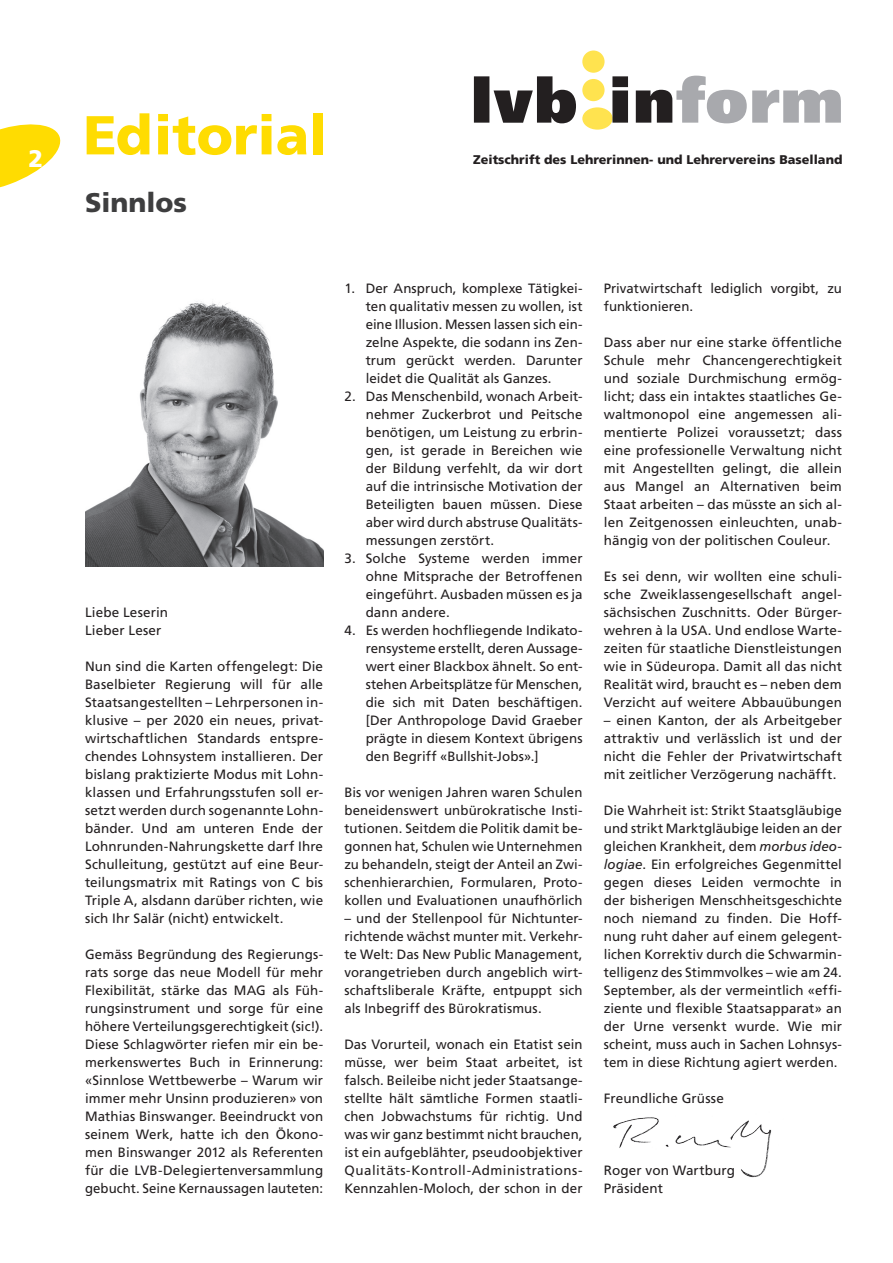
<style>
.page{position:relative;width:893px;height:1263px;background:#fff}
.page>*{position:absolute;margin:0;border:0;box-sizing:border-box;transform-origin:0 0}
.t1{font:900 54.75px "Frutiger LT Std";color:#ffdc01}
.t2{font:900 27px "Frutiger LT Std";color:#3e3e3f}
.t3{font:900 24px "Frutiger LT Std";color:#fff}
.t4{font:13.5px/18px "Frutiger LT Std";letter-spacing:.005em;color:#231f20;text-align:justify}
.t5{font:900 12.6px "Frutiger LT Std";color:#231f20}
.s1{font-style:italic}
</style>
<div class="page">
<svg style="left:0;top:124px;width:61px;height:64px"></svg>
<div style="left:582px;top:51px;width:23px;height:22px;background:#ffe34f;border-radius:50%"></div>
<div style="left:582px;top:107px;width:31px;height:23px;background:#ffe34f;border-radius:50%"></div>
<svg style="left:474px;top:76px;width:367px;height:47px"></svg>
<img style="left:85px;top:301px;width:238px;height:266px">
<img style="left:613px;top:1117px;width:159px;height:61px">
<h3 class="t3" style="left:28px;top:144px;width:16px">2</h3>
<h1 class="t1" style="left:83px;top:102px;width:246px">Editorial</h1>
<h2 class="t2" style="left:85px;top:186px;width:104px">Sinnlos</h2>
<p class="t5" style="left:473px;top:152px;width:371px">Zeitschrift des Lehrerinnen- und Lehrervereins Baselland</p>
<p class="t4" style="left:85px;top:603px;width:85px">Liebe Leserin<br>Lieber Leser</p>
<p class="t4" style="left:85px;top:657px;width:240px">Nun sind die Karten offengelegt: Die Baselbieter Regierung will für alle Staatsangestellten – Lehrpersonen in&shy;klusive – per 2020 ein neues, privat&shy;wirtschaftlichen Standards entspre&shy;chendes Lohnsystem installieren. Der bislang praktizierte Modus mit Lohn&shy;klassen und Erfahrungsstufen soll er&shy;setzt werden durch sogenannte Lohn&shy;bänder. Und am unteren Ende der Lohnrunden-Nahrungskette darf Ihre Schulleitung, gestützt auf eine Beur&shy;teilungsmatrix mit Ratings von C bis Triple A, alsdann darüber richten, wie sich Ihr Salär (nicht) entwickelt.</p>
<p class="t4" style="left:85px;top:945px;width:240px">Gemäss Begründung des Regierungs&shy;rats sorge das neue Modell für mehr Flexibilität, stärke das MAG als Füh&shy;rungsinstrument und sorge für eine höhere Verteilungsgerechtigkeit (sic!).<br>Diese Schlagwörter riefen mir ein be&shy;merkenswertes Buch in Erinnerung: «Sinnlose Wettbewerbe – Warum wir immer mehr Unsinn produzieren» von Mathias Binswanger. Beeindruckt von seinem Werk, hatte ich den Ökono&shy;men Binswanger 2012 als Referenten für die LVB-Delegiertenversammlung gebucht. Seine Kernaussagen lauteten:</p>
<p class="t4" style="left:366px;top:279px;width:218px;text-indent:-21px">1. Der Anspruch, komplexe Tätigkei&shy;ten qualitativ messen zu wollen, ist eine Illusion. Messen lassen sich ein&shy;zelne Aspekte, die sodann ins Zen&shy;trum gerückt werden. Darunter leidet die Qualität als Ganzes.</p>
<p class="t4" style="left:366px;top:387px;width:218px;text-indent:-21px">2. Das Menschenbild, wonach Arbeit&shy;nehmer Zuckerbrot und Peitsche benötigen, um Leistung zu erbrin&shy;gen, ist gerade in Bereichen wie der Bildung verfehlt, da wir dort auf die intrinsische Motivation der Beteiligten bauen müssen. Diese aber wird durch abstruse Qualitäts&shy;messungen zerstört.</p>
<p class="t4" style="left:366px;top:549px;width:218px;text-indent:-21px">3. Solche Systeme werden immer ohne Mitsprache der Betroffenen eingeführt. Ausbaden müssen es ja dann andere.</p>
<p class="t4" style="left:366px;top:621px;width:218px;text-indent:-21px">4. Es werden hochfliegende Indikato&shy;rensysteme erstellt, deren Aussage&shy;wert einer Blackbox ähnelt. So ent&shy;stehen Arbeitsplätze für Menschen, die sich mit Daten beschäftigen. [Der Anthropologe David Graeber prägte in diesem Kontext übrigens den Begriff «Bullshit-Jobs».]</p>
<p class="t4" style="left:344px;top:783px;width:240px">Bis vor wenigen Jahren waren Schulen beneidenswert unbürokratische Insti&shy;tutionen. Seitdem die Politik damit be&shy;gonnen hat, Schulen wie Unternehmen zu behandeln, steigt der Anteil an Zwi&shy;schenhierarchien, Formularen, Proto&shy;kollen und Evaluationen unaufhörlich</p>
<p class="t4" style="left:344px;top:909px;width:240px">– und der Stellenpool für Nichtunter&shy;richtende wächst munter mit. Verkehr&shy;te Welt: Das New Public Management, vorangetrieben durch angeblich wirt&shy;schaftsliberale Kräfte, entpuppt sich als Inbegriff des Bürokratismus.</p>
<p class="t4" style="left:344px;top:1035px;width:240px">Das Vorurteil, wonach ein Etatist sein müsse, wer beim Staat arbeitet, ist falsch. Beileibe nicht jeder Staatsange&shy;stellte hält sämtliche Formen staatli&shy;chen Jobwachstums für richtig. Und was wir ganz bestimmt nicht brauchen, ist ein aufgeblähter, pseudoobjektiver Qualitäts-Kontroll-Administrations-Kennzahlen-Moloch, der schon in der</p>
<p class="t4" style="left:604px;top:279px;width:240px">Privatwirtschaft lediglich vorgibt, zu funktionieren.</p>
<p class="t4" style="left:604px;top:333px;width:240px">Dass aber nur eine starke öffentliche Schule mehr Chancengerechtigkeit und soziale Durchmischung ermög&shy;licht; dass ein intaktes staatliches Ge&shy;waltmonopol eine angemessen ali&shy;mentierte Polizei voraussetzt; dass eine professionelle Verwaltung nicht mit Angestellten gelingt, die allein aus Mangel an Alternativen beim Staat arbeiten – das müsste an sich al&shy;len Zeitgenossen einleuchten, unab&shy;hängig von der politischen Couleur.</p>
<p class="t4" style="left:604px;top:567px;width:240px">Es sei denn, wir wollten eine schuli&shy;sche Zweiklassengesellschaft angel&shy;sächsischen Zuschnitts. Oder Bürger&shy;wehren à la USA. Und endlose Warte&shy;zeiten für staatliche Dienstleistungen wie in Südeuropa. Damit all das nicht Realität wird, braucht es – neben dem Verzicht auf weitere Abbauübungen</p>
<p class="t4" style="left:604px;top:711px;width:240px">– einen Kanton, der als Arbeitgeber attraktiv und verlässlich ist und der nicht die Fehler der Privatwirtschaft mit zeitlicher Verzögerung nachäfft.</p>
<p class="t4" style="left:604px;top:801px;width:240px">Die Wahrheit ist: Strikt Staatsgläubige und strikt Marktgläubige leiden an der gleichen Krankheit, dem <span class="s1">morbus ideo&shy;logiae</span>. Ein erfolgreiches Gegenmittel gegen dieses Leiden vermochte in der bisherigen Menschheitsgeschichte noch niemand zu finden. Die Hoff&shy;nung ruht daher auf einem gelegent&shy;lichen Korrektiv durch die Schwarmin&shy;telligenz des Stimmvolkes – wie am 24.<br>September, als der vermeintlich «effi&shy;ziente und flexible Staatsapparat» an der Urne versenkt wurde. Wie mir scheint, muss auch in Sachen Lohnsys&shy;tem in diese Richtung agiert werden.</p>
<p class="t4" style="left:604px;top:1089px;width:122px">Freundliche Grüsse</p>
<p class="t4" style="left:604px;top:1161px;width:133px">Roger von Wartburg<br>Präsident</p>
</div>
